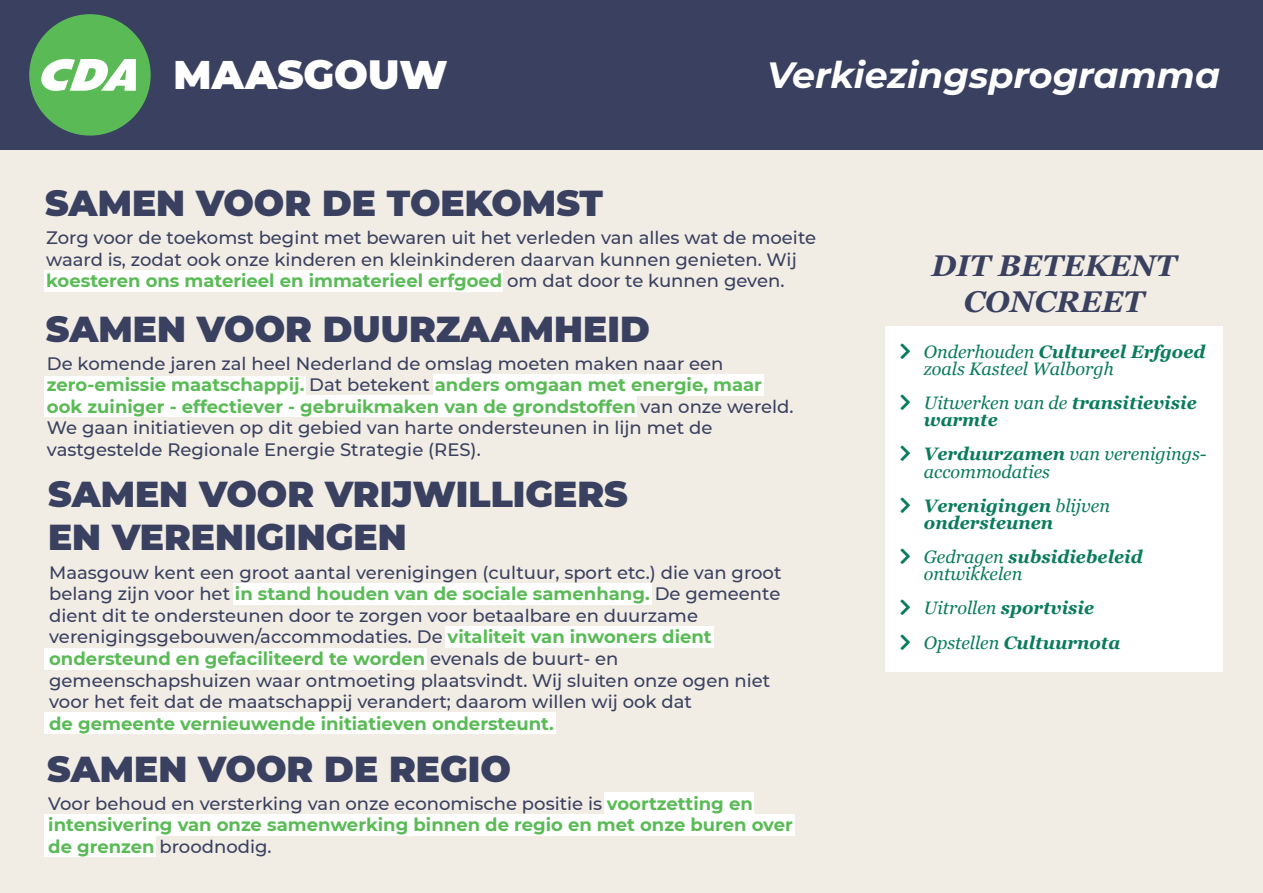
<style>
.page{position:relative;width:1263px;height:893px;background:#fff}
.page>*{position:absolute;margin:0;border:0;box-sizing:border-box;transform-origin:0 0}
.t1{font:900 39.9px "Montserrat";color:#fff}
.t2{font:italic 700 36.45px "Montserrat";color:#fff}
.t3{font:900 36px/43.2px "Montserrat";color:#3a4160}
.t4{font:italic 700 30px/36px "Georgia";color:#3a4160;text-align:center}
.t5{font:500 18px/21.6px "Montserrat";color:#3a4160}
.t6{font:700 18px/21.6px "Montserrat";color:#5abb56}
.t7{font:italic 18px/17.1px "Georgia";color:#0a7b5e}
.t8{font:italic 700 18px/17.1px "Georgia";color:#0a7b5e}
.s1{font-weight:700;color:#5abb56}
.s2{font-weight:500;color:#3a4160}
.s3{font-weight:700}
.s4{font-weight:400}
</style>
<div class="page">
<div style="left:0;top:129px;width:1263px;height:764px;background:#f1ece4"></div>
<div style="left:45px;top:376px;width:261px;height:22px;background:#fff"></div>
<div style="left:45px;top:270px;width:458px;height:21px;background:#fff"></div>
<div style="left:45px;top:835px;width:111px;height:22px;background:#fff"></div>
<div style="left:45px;top:814px;width:750px;height:21px;background:#fff"></div>
<div style="left:604px;top:792px;width:150px;height:22px;background:#fff"></div>
<div style="left:45px;top:712px;width:511px;height:22px;background:#fff"></div>
<div style="left:45px;top:648px;width:382px;height:22px;background:#fff"></div>
<div style="left:445px;top:626px;width:269px;height:21px;background:#fff"></div>
<div style="left:45px;top:395px;width:592px;height:22px;background:#fff"></div>
<div style="left:233px;top:583px;width:419px;height:21px;background:#fff"></div>
<div style="left:433px;top:374px;width:331px;height:22px;background:#fff"></div>
<div style="left:0;top:0;width:1263px;height:150px;background:#3a4160"></div>
<div style="left:29px;top:14px;width:122px;height:122px;background:#5abb56;border-radius:50%"></div>
<svg style="left:41px;top:59px;width:95px;height:32px"></svg>
<div style="left:885px;top:326px;width:338px;height:345px;background:#fff"></div>
<h1 class="t1" style="left:174px;top:45px;width:275px">MAASGOUW</h1>
<h2 class="t2" style="left:767px;top:49px;width:455px">Verkiezingsprogramma</h2>
<h3 class="t3" style="left:45px;top:179px;width:560px">SAMEN VOOR DE TOEKOMST</h3>
<p class="t5" style="left:46px;top:226px;width:771px">Zorg voor de toekomst begint met bewaren uit het verleden van alles wat de moeite waard is, zodat ook onze kinderen en kleinkinderen daarvan kunnen genieten. Wij <span class="s1">koesteren ons materieel en immaterieel erfgoed</span> om dat door te kunnen geven.</p>
<h3 class="t3" style="left:46px;top:305px;width:605px">SAMEN VOOR DUURZAAMHEID</h3>
<p class="t5" style="left:47px;top:352px;width:748px">De komende jaren zal heel Nederland de omslag moeten maken naar een <span class="s1">zero-emissie maatschappij.</span> Dat betekent <span class="s1">anders omgaan met energie, maar ook zuiniger - effectiever - gebruikmaken van de grondstoffen</span> van onze wereld.<br>We gaan initiatieven op dit gebied van harte ondersteunen in lijn met de vastgestelde Regionale Energie Strategie (RES).</p>
<h3 class="t3" style="left:48px;top:470px;width:581px">SAMEN VOOR VRIJWILLIGERS<br>EN VERENIGINGEN</h3>
<p class="t5" style="left:49px;top:561px;width:734px">Maasgouw kent een groot aantal verenigingen (cultuur, sport etc.) die van groot belang zijn voor het <span class="s1">in stand houden van de sociale samenhang.</span> De gemeente dient dit te ondersteunen door te zorgen voor betaalbare en duurzame verenigingsgebouwen/accommodaties. De <span class="s1">vitaliteit van inwoners dient ondersteund en gefaciliteerd te worden</span> evenals de buurt- en gemeenschapshuizen waar ontmoeting plaatsvindt. Wij sluiten onze ogen niet voor het feit dat de maatschappij verandert; daarom willen wij ook dat</p>
<p class="t6" style="left:49px;top:712px;width:506px">de gemeente vernieuwende initiatieven ondersteunt.</p>
<h3 class="t3" style="left:47px;top:745px;width:465px">SAMEN VOOR DE REGIO</h3>
<p class="t6" style="left:48px;top:792px;width:746px"><span class="s2">Voor behoud en versterking van onze economische positie is</span> voortzetting en intensivering van onze samenwerking binnen de regio en met onze buren over de grenzen <span class="s2">broodnodig.</span></p>
<h3 class="t4" style="left:931px;top:246px;width:246px">DIT BETEKENT<br>CONCREET</h3>
<p class="t7" style="left:924px;top:342px;width:283px">Onderhouden <span class="s3">Cultureel Erfgoed </span>zoals Kasteel Walborgh</p>
<p class="t8" style="left:924px;top:393px;width:274px"><span class="s4">Uitwerken van de</span> transitievisie warmte</p>
<p class="t7" style="left:924px;top:445px;width:284px"><span class="s3">Verduurzamen</span> van verenigings&shy;accommodaties</p>
<p class="t8" style="left:924px;top:496px;width:188px">Verenigingen <span class="s4">blijven </span>ondersteunen</p>
<p class="t7" style="left:924px;top:547px;width:220px">Gedragen <span class="s3">subsidiebeleid </span>ontwikkelen</p>
<p class="t8" style="left:924px;top:590px;width:198px;line-height:34.2px"><span class="s4">Uitrollen</span> sportvisie<br><span class="s4">Opstellen</span> Cultuurnota</p>
</div>
